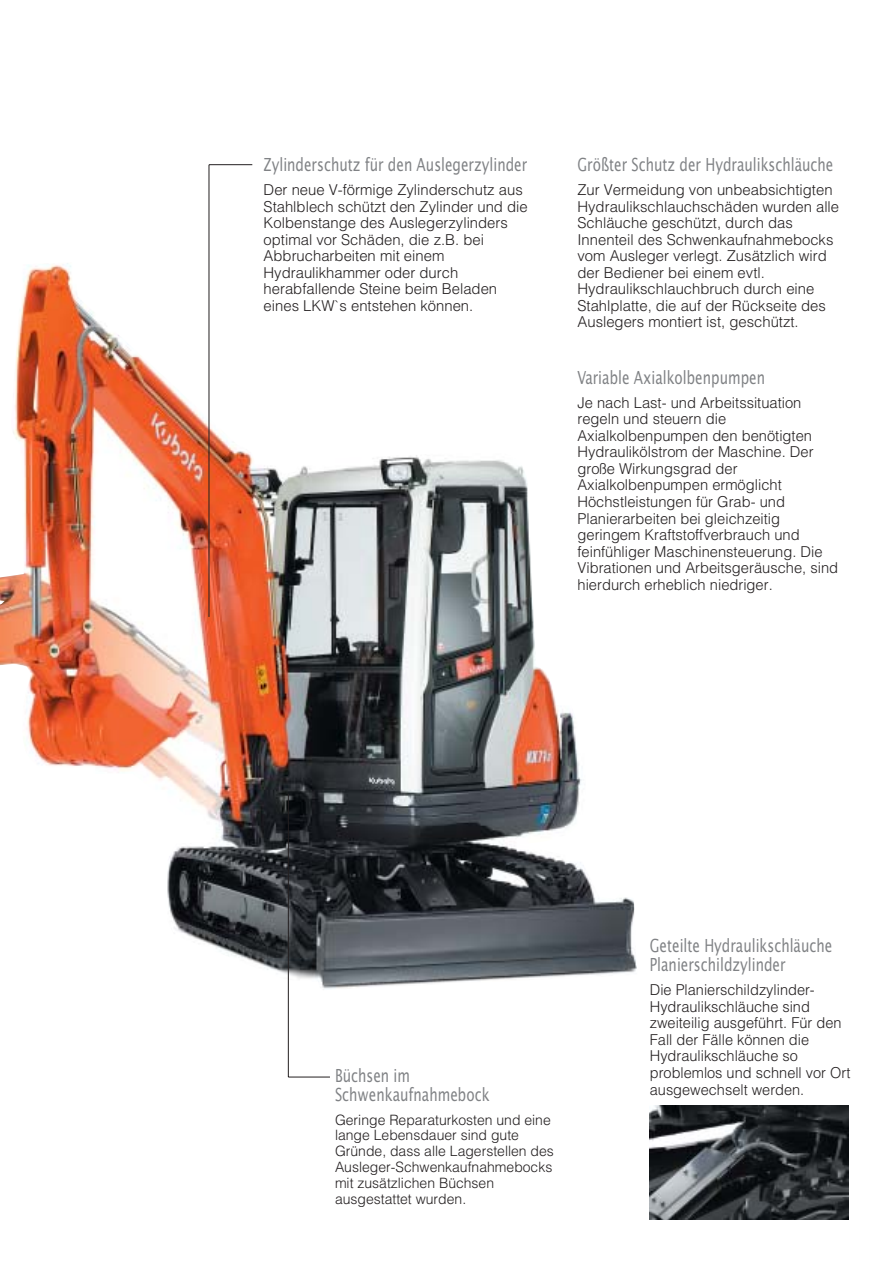
<style>
.page{position:relative;width:893px;height:1262px;background:#fff}
.page>*{position:absolute;margin:0;border:0;box-sizing:border-box;transform-origin:0 0}
.t1{font:18px/19.5px "Lucida Sans";color:#808285;scale:.75 1}
.t2{font:300 15px/16.5px "Helvetica";color:#231f20}
.t3{font:300 14.25px/15.9px "Helvetica";color:#231f20}
</style>
<div class="page">
<img style="left:0;top:262px;width:637px;height:728px">
<hr style="left:288px;top:793px;width:1px;height:284px;background:#231f20">
<hr style="left:288px;top:1076px;width:42px;height:1px;background:#231f20">
<hr style="left:209px;top:164px;width:43px;height:1px;background:#231f20">
<hr style="left:209px;top:165px;width:1px;height:452px;background:#231f20">
<img style="left:649px;top:1105px;width:199px;height:115px">
<p class="t1" style="left:263px;top:156px;width:353px">Zylinderschutz für den Auslegerzylinder</p>
<p class="t2" style="left:263px;top:183px;width:266px">Der neue V-förmige Zylinderschutz aus Stahlblech schützt den Zylinder und die Kolbenstange des Auslegerzylinders optimal vor Schäden, die z.B. bei Abbrucharbeiten mit einem Hydraulikhammer oder durch herabfallende Steine beim Beladen eines LKW`s entstehen können.</p>
<p class="t1" style="left:577px;top:156px;width:343px">Größter Schutz der Hydraulikschläuche</p>
<p class="t2" style="left:577px;top:183px;width:263px">Zur Vermeidung von unbeabsichtigten Hydraulikschlauchschäden wurden alle Schläuche geschützt, durch das Innenteil des Schwenkaufnahmebocks vom Ausleger verlegt. Zusätzlich wird der Bediener bei einem evtl.<br>Hydraulikschlauchbruch durch eine Stahlplatte, die auf der Rückseite des Auslegers montiert ist, geschützt.</p>
<p class="t1" style="left:577px;top:369px;width:251px">Variable Axialkolbenpumpen</p>
<p class="t2" style="left:577px;top:396px;width:262px">Je nach Last- und Arbeitssituation regeln und steuern die Axialkolbenpumpen den benötigten Hydraulikölstrom der Maschine. Der große Wirkungsgrad der Axialkolbenpumpen ermöglicht Höchstleistungen für Grab- und Planierarbeiten bei gleichzeitig geringem Kraftstoffverbrauch und feinfühliger Maschinensteuerung. Die Vibrationen und Arbeitsgeräusche, sind hierdurch erheblich niedriger.</p>
<p class="t1" style="left:335px;top:1066px;width:208px">Büchsen im<br>Schwenkaufnahmebock</p>
<p class="t3" style="left:335px;top:1112px;width:220px">Geringe Reparaturkosten und eine lange Lebensdauer sind gute<br>Gründe, dass alle Lagerstellen des<br>Ausleger-Schwenkaufnahmebocks mit zusätzlichen Büchsen ausgestattet wurden.</p>
<p class="t1" style="left:649px;top:937px;width:245px">Geteilte Hydraulikschläuche<br>Planierschildzylinder</p>
<p class="t2" style="left:649px;top:983px;width:202px">Die Planierschildzylinder-<br>Hydraulikschläuche sind zweiteilig ausgeführt. Für den<br>Fall der Fälle können die<br>Hydraulikschläuche so problemlos und schnell vor Ort ausgewechselt werden.</p>
</div>
